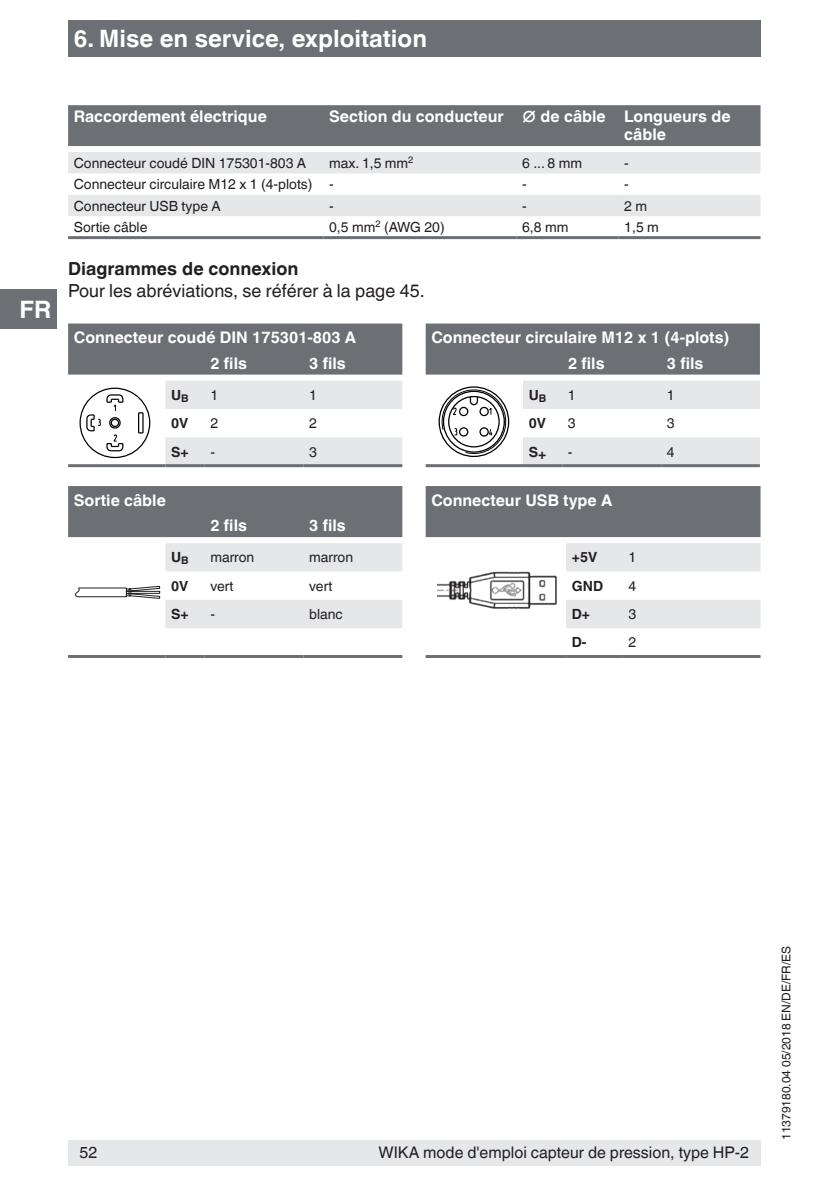
<style>
.page{position:relative;width:840px;height:1191px;background:#fff}
.page>*{position:absolute;margin:0;border:0;box-sizing:border-box;transform-origin:0 0}
.t1{font:700 24px "Helvetica World";color:#fff}
.t2{font:18px "Helvetica World";color:#231f20}
.t3{font:700 18px "Helvetica World";color:#231f20}
.t4{font:700 16px/25.6px "Helvetica World";color:#fff}
.t5{font:16px "Helvetica World";color:#231f20}
.t6{font:14px "Helvetica World";color:#231f20}
.t7{font:700 14px "Helvetica World";color:#231f20}
.t8{font:12px "Helvetica World";color:#231f20}
</style>
<div class="page">
<div style="left:68px;top:1140px;width:692px;height:25px;background:#e6e7e9"></div>
<div style="left:68px;top:20px;width:692px;height:37px;background:#6c6f74"></div>
<div style="left:0;top:289px;width:57px;height:40px;background:#6c6f74"></div>
<div style="left:425px;top:323px;width:334px;height:51px;background:#6c6f74"></div>
<svg style="left:523px;top:380px;width:236px;height:84px"></svg>
<hr style="left:425px;top:464px;width:97px;height:3px;background:#6c6f74">
<hr style="left:522px;top:464px;width:40px;height:3px;background:#6c6f74">
<hr style="left:562px;top:464px;width:98px;height:3px;background:#6c6f74">
<hr style="left:660px;top:464px;width:99px;height:3px;background:#6c6f74">
<svg style="left:439px;top:387px;width:69px;height:69px"></svg>
<div style="left:68px;top:486px;width:334px;height:51px;background:#6c6f74"></div>
<hr style="left:68px;top:655px;width:97px;height:3px;background:#6c6f74">
<hr style="left:165px;top:655px;width:40px;height:3px;background:#6c6f74">
<hr style="left:205px;top:655px;width:98px;height:3px;background:#6c6f74">
<hr style="left:303px;top:655px;width:99px;height:3px;background:#6c6f74">
<svg style="left:75px;top:543px;width:327px;height:85px"></svg>
<div style="left:68px;top:323px;width:334px;height:51px;background:#6c6f74"></div>
<svg style="left:165px;top:380px;width:237px;height:84px"></svg>
<hr style="left:68px;top:464px;width:97px;height:3px;background:#6c6f74">
<hr style="left:165px;top:464px;width:40px;height:3px;background:#6c6f74">
<hr style="left:205px;top:464px;width:98px;height:3px;background:#6c6f74">
<hr style="left:303px;top:464px;width:99px;height:3px;background:#6c6f74">
<svg style="left:138px;top:412px;width:5px;height:21px"></svg>
<div style="left:79px;top:387px;width:71px;height:71px;border:1px solid #000;border-radius:50%"></div>
<svg style="left:86px;top:394px;width:38px;height:58px"></svg>
<div style="left:111px;top:419px;width:8px;height:8px;border:1px solid #000;border-radius:50%"></div>
<div style="left:425px;top:486px;width:335px;height:51px;background:#6c6f74"></div>
<svg style="left:566px;top:543px;width:194px;height:85px"></svg>
<hr style="left:425px;top:655px;width:141px;height:3px;background:#6c6f74">
<hr style="left:566px;top:655px;width:56px;height:3px;background:#6c6f74">
<hr style="left:622px;top:655px;width:138px;height:3px;background:#6c6f74">
<img style="left:437px;top:571px;width:120px;height:38px">
<div style="left:68px;top:105px;width:692px;height:41px;background:#6c6f74"></div>
<svg style="left:68px;top:152px;width:692px;height:64px;fill:#e6e7e9"></svg>
<hr style="left:68px;top:236px;width:255px;height:3px;background:#6c6f74">
<hr style="left:323px;top:236px;width:193px;height:3px;background:#6c6f74">
<hr style="left:516px;top:236px;width:102px;height:3px;background:#6c6f74">
<hr style="left:618px;top:236px;width:142px;height:3px;background:#6c6f74">
<h1 class="t1" style="left:74px;top:25px;width:354px">6. Mise en service, exploitation</h1>
<h1 class="t1" style="left:19px;top:296px;width:33px">FR</h1>
<p class="t4" style="left:74px;top:104px;width:194px">Raccordement électrique</p>
<p class="t4" style="left:624px;top:108px;width:108px;line-height:18px;text-indent:-295px">Section du conducteur ∅ de câble Longueurs de câble</p>
<p class="t6" style="left:74px;top:155px;width:234px">Connecteur coudé DIN 175301-803 A</p>
<p class="t6" style="left:329px;top:155px;width:86px">max. 1,5 mm<sup>2</sup></p>
<p class="t6" style="left:522px;top:155px;width:61px">6 ... 8 mm</p>
<p class="t6" style="left:624px;top:155px;width:6px">-</p>
<p class="t6" style="left:74px;top:176px;width:261px">Connecteur circulaire M12 x 1 (4-plots) -</p>
<p class="t6" style="left:522px;top:176px;width:6px">-</p>
<p class="t6" style="left:624px;top:176px;width:6px">-</p>
<p class="t6" style="left:74px;top:197px;width:148px">Connecteur USB type A</p>
<p class="t6" style="left:329px;top:197px;width:6px">-</p>
<p class="t6" style="left:522px;top:197px;width:6px">-</p>
<p class="t6" style="left:624px;top:197px;width:24px">2 m</p>
<p class="t6" style="left:74px;top:219px;width:75px">Sortie câble</p>
<p class="t6" style="left:329px;top:219px;width:117px">0,5 mm<sup>2</sup> (AWG 20)</p>
<p class="t6" style="left:522px;top:219px;width:48px">6,8 mm</p>
<p class="t6" style="left:624px;top:219px;width:36px">1,5 m</p>
<p class="t3" style="left:68px;top:258px;width:232px">Diagrammes de connexion</p>
<p class="t2" style="left:68px;top:280px;width:358px">Pour les abréviations, se référer à la page 45.</p>
<p class="t4" style="left:210px;top:325px;width:147px;text-indent:-136px">Connecteur coudé DIN 175301-803 A<br>2 fils</p>
<p class="t4" style="left:309px;top:351px;width:38px">3 fils</p>
<p class="t4" style="left:567px;top:325px;width:163px;text-indent:-136px">Connecteur circulaire M12 x 1 (4-plots)<br>2 fils</p>
<p class="t4" style="left:666px;top:351px;width:38px">3 fils</p>
<p class="t7" style="left:171px;top:387px;width:19px">U<sub>B</sub></p>
<p class="t6" style="left:210px;top:387px;width:9px">1</p>
<p class="t6" style="left:309px;top:387px;width:9px">1</p>
<p class="t7" style="left:171px;top:415px;width:19px">0V</p>
<p class="t6" style="left:210px;top:415px;width:9px">2</p>
<p class="t6" style="left:309px;top:415px;width:9px">2</p>
<p class="t7" style="left:171px;top:443px;width:19px">S+</p>
<p class="t6" style="left:210px;top:443px;width:6px">-</p>
<p class="t6" style="left:309px;top:443px;width:9px">3</p>
<p class="t7" style="left:528px;top:387px;width:19px">U<sub>B</sub></p>
<p class="t6" style="left:567px;top:387px;width:9px">1</p>
<p class="t6" style="left:666px;top:387px;width:9px">1</p>
<p class="t7" style="left:528px;top:415px;width:19px">0V</p>
<p class="t6" style="left:567px;top:415px;width:9px">3</p>
<p class="t6" style="left:666px;top:415px;width:9px">3</p>
<p class="t7" style="left:528px;top:444px;width:19px">S+</p>
<p class="t6" style="left:567px;top:443px;width:6px">-</p>
<p class="t6" style="left:666px;top:443px;width:9px">4</p>
<p class="t4" style="left:74px;top:487px;width:94px">Sortie câble</p>
<p class="t4" style="left:431px;top:487px;width:182px">Connecteur USB type A</p>
<p class="t4" style="left:210px;top:513px;width:38px">2 fils</p>
<p class="t4" style="left:309px;top:513px;width:38px">3 fils</p>
<p class="t7" style="left:171px;top:549px;width:19px">U<sub>B</sub></p>
<p class="t6" style="left:210px;top:549px;width:45px">marron</p>
<p class="t6" style="left:309px;top:549px;width:45px">marron</p>
<p class="t7" style="left:171px;top:577px;width:19px">0V</p>
<p class="t6" style="left:210px;top:577px;width:25px">vert</p>
<p class="t6" style="left:309px;top:577px;width:25px">vert</p>
<p class="t7" style="left:171px;top:606px;width:19px">S+</p>
<p class="t6" style="left:210px;top:606px;width:6px">-</p>
<p class="t6" style="left:309px;top:606px;width:35px">blanc</p>
<p class="t7" style="left:571px;top:549px;width:27px">+5V</p>
<p class="t6" style="left:628px;top:549px;width:9px">1</p>
<p class="t7" style="left:571px;top:577px;width:33px">GND</p>
<p class="t6" style="left:628px;top:577px;width:9px">4</p>
<p class="t7" style="left:571px;top:606px;width:20px">D+</p>
<p class="t6" style="left:628px;top:606px;width:9px">3</p>
<p class="t7" style="left:571px;top:634px;width:16px">D-</p>
<p class="t6" style="left:628px;top:634px;width:9px">2</p>
<p class="t5" style="left:79px;top:1143px;width:19px">52</p>
<p class="t5" style="left:378px;top:1143px;width:372px">WIKA mode d'emploi capteur de pression, type HP-2</p>
<p class="t8" style="left:778px;top:1140px;width:195px;rotate:-90deg">11379180.04 05/2018 EN/DE/FR/ES</p>
</div>
